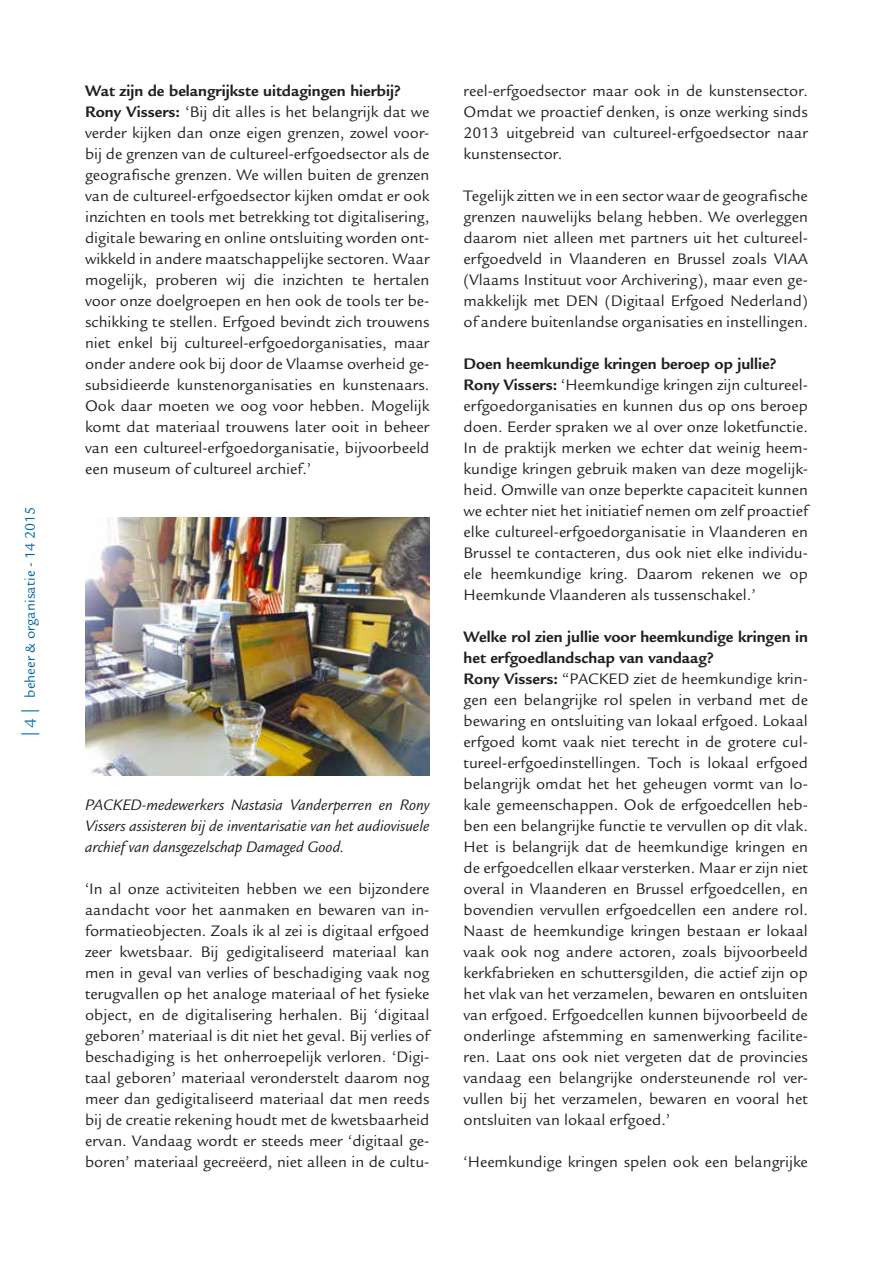
<style>
.page{position:relative;width:893px;height:1263px;background:#fff}
.page>*{position:absolute;margin:0;border:0;box-sizing:border-box;transform-origin:0 0}
.t1{font:16.5px/21px "Legacy Sans Std";color:#231f20}
.t2{font:italic 16.5px/21px "Legacy Sans Std";color:#231f20;text-align:justify}
.t3{font:15px "Legacy Sans Std";color:#0066a5}
.s1{font-family:"Myriad Pro";font-size:18px;color:#1379b3}
.s2{font-size:18px;color:#1379b3}
.s3{font-weight:700}
</style>
<div class="page">
<img style="left:85px;top:517px;width:344px;height:258px">
<p class="t3" style="left:22px;top:736px;width:231px;rotate:-90deg"><span class="s1">|</span> <span class="s2">4</span> <span class="s1">|</span> beheer &amp; organisatie - 14 2015</p>
<p class="t1" style="left:85px;top:80px;width:346px"><span class="s3">Wat zijn de belangrijkste uitdagingen hierbij?<br>Rony Vissers:</span> ‘Bij dit alles is het belangrijk dat we verder kijken dan onze eigen grenzen, zowel voor&shy;bij de grenzen van de cultureel-erfgoedsector als de geografische grenzen. We willen buiten de grenzen van de cultureel-erfgoedsector kijken omdat er ook inzichten en tools met betrekking tot digitalisering, digitale bewaring en online ontsluiting worden ont&shy;wikkeld in andere maatschappelijke sectoren. Waar mogelijk, proberen wij die inzichten te hertalen voor onze doelgroepen en hen ook de tools ter be&shy;schikking te stellen. Erfgoed bevindt zich trouwens niet enkel bij cultureel-erfgoedorganisaties, maar onder andere ook bij door de Vlaamse overheid ge&shy;subsidieerde kunstenorganisaties en kunstenaars.<br>Ook daar moeten we oog voor hebben. Mogelijk komt dat materiaal trouwens later ooit in beheer van een cultureel-erfgoedorganisatie, bijvoorbeeld een museum of cultureel archief.’</p>
<p class="t2" style="left:85px;top:795px;width:346px">PACKED-medewerkers Nastasia Vanderperren en Rony Vissers assisteren bij de inventarisatie van het audiovisuele archief van dansgezelschap Damaged Good.</p>
<p class="t1" style="left:85px;top:878px;width:346px;text-align:justify">‘In al onze activiteiten hebben we een bijzondere aandacht voor het aanmaken en bewaren van in&shy;formatieobjecten. Zoals ik al zei is digitaal erfgoed zeer kwetsbaar. Bij gedigitaliseerd materiaal kan men in geval van verlies of beschadiging vaak nog terugvallen op het analoge materiaal of het fysieke object, en de digitalisering herhalen. Bij ‘digitaal geboren’ materiaal is dit niet het geval. Bij verlies of beschadiging is het onherroepelijk verloren. ‘Digi&shy;taal geboren’ materiaal veronderstelt daarom nog meer dan gedigitaliseerd materiaal dat men reeds bij de creatie rekening houdt met de kwetsbaarheid ervan. Vandaag wordt er steeds meer ‘digitaal ge&shy;boren’ materiaal gecreëerd, niet alleen in de cultu-</p>
<p class="t1" style="left:463px;top:81px;width:346px;text-align:justify">reel-erfgoedsector maar ook in de kunstensector.<br>Omdat we proactief denken, is onze werking sinds 2013 uitgebreid van cultureel-erfgoedsector naar kunstensector.</p>
<p class="t1" style="left:463px;top:186px;width:346px;text-align:justify">Tegelijk zitten we in een sector waar de geografische grenzen nauwelijks belang hebben. We overleggen daarom niet alleen met partners uit het cultureel&shy;erfgoedveld in Vlaanderen en Brussel zoals VIAA (Vlaams Instituut voor Archivering), maar even ge&shy;makkelijk met DEN (Digitaal Erfgoed Nederland) of andere buitenlandse organisaties en instellingen.</p>
<p class="t1" style="left:463px;top:354px;width:346px"><span class="s3">Doen heemkundige kringen beroep op jullie?<br>Rony Vissers:</span> ‘Heemkundige kringen zijn cultureel&shy;erfgoedorganisaties en kunnen dus op ons beroep doen. Eerder spraken we al over onze loketfunctie.<br>In de praktijk merken we echter dat weinig heem&shy;kundige kringen gebruik maken van deze mogelijk&shy;heid. Omwille van onze beperkte capaciteit kunnen we echter niet het initiatief nemen om zelf proactief elke cultureel-erfgoedorganisatie in Vlaanderen en Brussel te contacteren, dus ook niet elke individu&shy;ele heemkundige kring. Daarom rekenen we op Heemkunde Vlaanderen als tussenschakel.’</p>
<p class="t1" style="left:463px;top:627px;width:346px"><span class="s3">Welke rol zien jullie voor heemkundige kringen in het erfgoedlandschap van vandaag?<br>Rony Vissers:</span> “PACKED ziet de heemkundige krin&shy;gen een belangrijke rol spelen in verband met de bewaring en ontsluiting van lokaal erfgoed. Lokaal erfgoed komt vaak niet terecht in de grotere cul&shy;tureel-erfgoedinstellingen. Toch is lokaal erfgoed belangrijk omdat het het geheugen vormt van lo&shy;kale gemeenschappen. Ook de erfgoedcellen heb&shy;ben een belangrijke functie te vervullen op dit vlak.<br>Het is belangrijk dat de heemkundige kringen en de erfgoedcellen elkaar versterken. Maar er zijn niet overal in Vlaanderen en Brussel erfgoedcellen, en bovendien vervullen erfgoedcellen een andere rol.<br>Naast de heemkundige kringen bestaan er lokaal vaak ook nog andere actoren, zoals bijvoorbeeld kerkfabrieken en schuttersgilden, die actief zijn op het vlak van het verzamelen, bewaren en ontsluiten van erfgoed. Erfgoedcellen kunnen bijvoorbeeld de onderlinge afstemming en samenwerking facilite&shy;ren. Laat ons ook niet vergeten dat de provincies vandaag een belangrijke ondersteunende rol ver&shy;vullen bij het verzamelen, bewaren en vooral het ontsluiten van lokaal erfgoed.’</p>
<p class="t1" style="left:463px;top:1152px;width:346px">‘Heemkundige kringen spelen ook een belangrijke</p>
</div>
